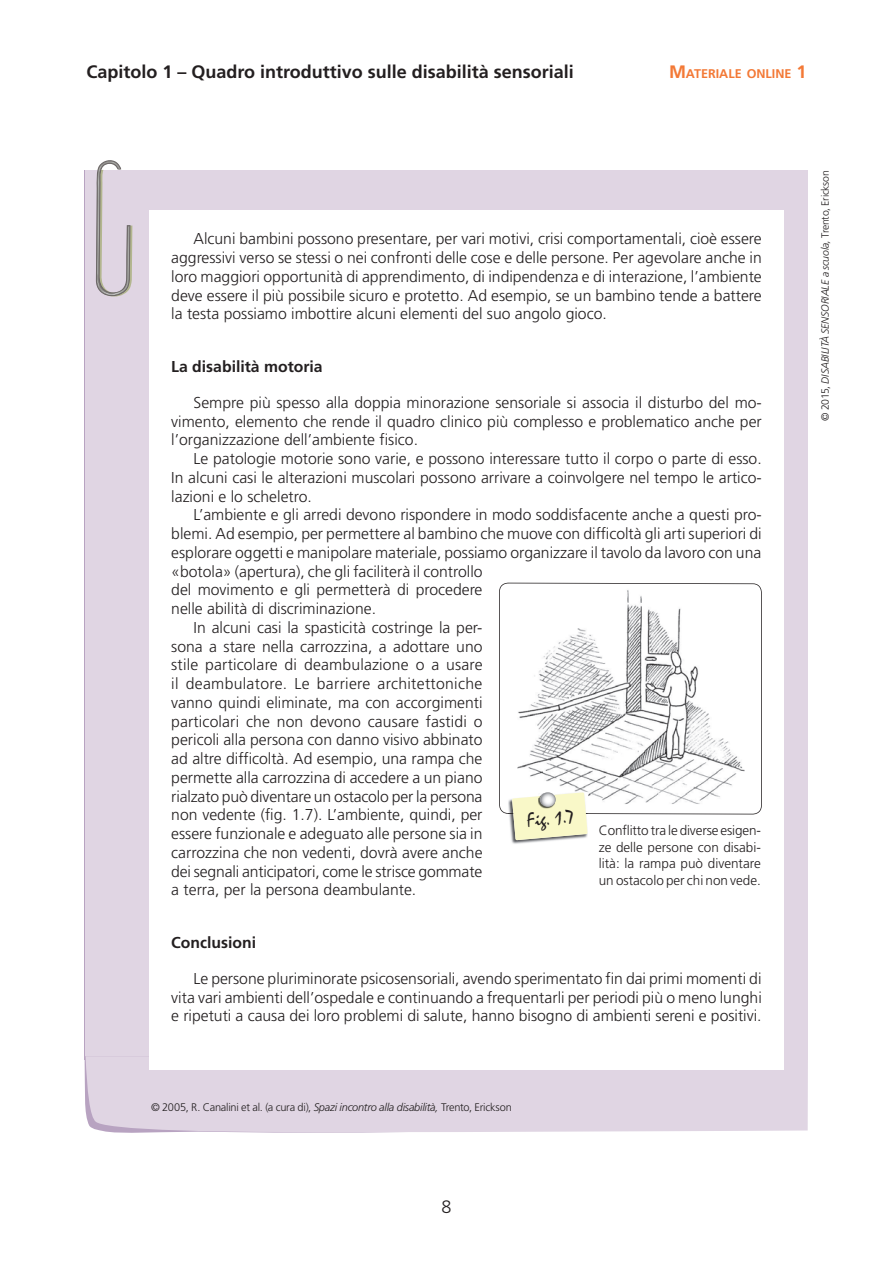
<style>
.page{position:relative;width:893px;height:1263px;background:#fff}
.page>*{position:absolute;margin:0;border:0;box-sizing:border-box;transform-origin:0 0}
.t1{font:19.5px "Mistral";color:#231f20}
.t2{font:700 18px "Frutiger LT Std";color:#231f20}
.t3{font:300 18px "Frutiger LT Std";color:#231f20}
.t4{font:300 15.75px/18.8px "Frutiger LT Std";color:#231f20;text-align:justify}
.t5{font:300 15.75px "Frutiger LT Std";letter-spacing:.02em;color:#231f20}
.t6{font:700 15.75px "Frutiger LT Std";color:#231f20}
.t7{font:300 13.5px/16.5px "Frutiger LT Std";color:#231f20;text-align:justify}
.t8{font:700 12.6px "Frutiger LT Std";color:#f37936}
.t9{font:300 10.95px "Frutiger LT Std";letter-spacing:-.025em;color:#231f20}
.t10{font:italic 300 10.5px "Frutiger LT Std";letter-spacing:-.01em;color:#231f20}
.s1{font-size:18px}
.s2{font-style:italic}
.s3{font-style:normal}
</style>
<div class="page">
<div style="left:86px;top:170px;width:722px;height:889px;background:#e0d5e3"></div>
<div style="left:86px;top:1059px;width:722px;height:74px;background:#e0d5e3"></div>
<div style="left:149px;top:210px;width:635px;height:860px;background:#fff"></div>
<svg style="left:499px;top:583px;width:263px;height:231px"></svg>
<img style="left:508px;top:792px;width:50px;height:52px">
<svg style="left:512px;top:792px;width:76px;height:48px;background:#eeedc8"></svg>
<svg style="left:96px;top:160px;width:36px;height:137px"></svg>
<p class="t2" style="left:86px;top:61px;width:489px">Capitolo 1 – Quadro introduttivo sulle disabilità sensoriali</p>
<p class="t8" style="left:669px;top:66px;width:139px"><span class="s1">M</span>ATERIALE ONLINE <span class="s1">1</span></p>
<p class="t4" style="left:171px;top:230px;width:592px;text-indent:22px">Alcuni bambini possono presentare, per vari motivi, crisi comportamentali, cioè essere aggressivi verso se stessi o nei confronti delle cose e delle persone. Per agevolare anche in loro maggiori opportunità di apprendimento, di indipendenza e di interazione, l’ambiente deve essere il più possibile sicuro e protetto. Ad esempio, se un bambino tende a battere la testa possiamo imbottire alcuni elementi del suo angolo gioco.</p>
<p class="t6" style="left:171px;top:357px;width:153px">La disabilità motoria</p>
<p class="t4" style="left:171px;top:393px;width:592px;text-indent:22px">Sempre più spesso alla doppia minorazione sensoriale si associa il disturbo del mo&shy;vimento, elemento che rende il quadro clinico più complesso e problematico anche per l’organizzazione dell’ambiente fisico.</p>
<p class="t4" style="left:171px;top:449px;width:592px;text-indent:22px">Le patologie motorie sono varie, e possono interessare tutto il corpo o parte di esso.<br>In alcuni casi le alterazioni muscolari possono arrivare a coinvolgere nel tempo le artico&shy;lazioni e lo scheletro.</p>
<p class="t4" style="left:194px;top:506px;width:570px">L’ambiente e gli arredi devono rispondere in modo soddisfacente anche a questi pro-</p>
<p class="t4" style="left:171px;top:524px;width:592px">blemi. Ad esempio, per permettere al bambino che muove con difficoltà gli arti superiori di</p>
<p class="t4" style="left:171px;top:543px;width:591px">esplorare oggetti e manipolare materiale, possiamo organizzare il tavolo da lavoro con una</p>
<p class="t4" style="left:171px;top:562px;width:313px">«botola» (apertura), che gli faciliterà il controllo</p>
<p class="t4" style="left:171px;top:581px;width:313px">del movimento e gli permetterà di procedere</p>
<p class="t4" style="left:171px;top:599px;width:206px">nelle abilità di discriminazione.</p>
<p class="t4" style="left:194px;top:618px;width:290px">In alcuni casi la spasticità costringe la per-</p>
<p class="t4" style="left:171px;top:637px;width:313px">sona a stare nella carrozzina, a adottare uno</p>
<p class="t4" style="left:171px;top:656px;width:313px">stile particolare di deambulazione o a usare</p>
<p class="t5" style="left:171px;top:675px;width:313px">il deambulatore. Le barriere architettoniche</p>
<p class="t4" style="left:171px;top:693px;width:313px">vanno quindi eliminate, ma con accorgimenti</p>
<p class="t4" style="left:171px;top:712px;width:313px">particolari che non devono causare fastidi o</p>
<p class="t4" style="left:171px;top:731px;width:313px">pericoli alla persona con danno visivo abbinato</p>
<p class="t4" style="left:171px;top:749px;width:313px">ad altre difficoltà. Ad esempio, una rampa che</p>
<p class="t4" style="left:171px;top:768px;width:313px">permette alla carrozzina di accedere a un piano</p>
<p class="t4" style="left:171px;top:787px;width:313px">rialzato può diventare un ostacolo per la persona</p>
<p class="t4" style="left:171px;top:806px;width:313px">non vedente (fig. 1.7). L’ambiente, quindi, per</p>
<p class="t4" style="left:171px;top:824px;width:313px">essere funzionale e adeguato alle persone sia in</p>
<p class="t4" style="left:171px;top:843px;width:313px">carrozzina che non vedenti, dovrà avere anche</p>
<p class="t4" style="left:171px;top:862px;width:312px">dei segnali anticipatori, come le strisce gommate</p>
<p class="t4" style="left:171px;top:881px;width:247px">a terra, per la persona deambulante.</p>
<p class="t6" style="left:171px;top:933px;width:86px">Conclusioni</p>
<p class="t4" style="left:171px;top:969px;width:592px;text-indent:22px">Le persone pluriminorate psicosensoriali, avendo sperimentato fin dai primi momenti di vita vari ambienti dell’ospedale e continuando a frequentarli per periodi più o meno lunghi e ripetuti a causa dei loro problemi di salute, hanno bisogno di ambienti sereni e positivi.</p>
<p class="t1" style="left:526px;top:809px;width:48px;rotate:-5deg">Fig. 1.7</p>
<p class="t7" style="left:599px;top:822px;width:164px">Conflitto tra le diverse esigen&shy;ze delle persone con disabi&shy;lità: la rampa può diventare un ostacolo per chi non vede.</p>
<p class="t9" style="left:151px;top:1101px;width:362px">© 2005, R. Canalini et al. (a cura di), <span class="s2">Spazi incontro alla disabilità,</span> Trento, Erickson</p>
<p class="t3" style="left:441px;top:1196px;width:12px">8</p>
<p class="t10" style="left:819px;top:421px;width:252px;rotate:-90deg"><span class="s3">© 2015,</span> DISABILITÀ SENSORIALE a scuola, <span class="s3">Trento, Erickson</span></p>
</div>
